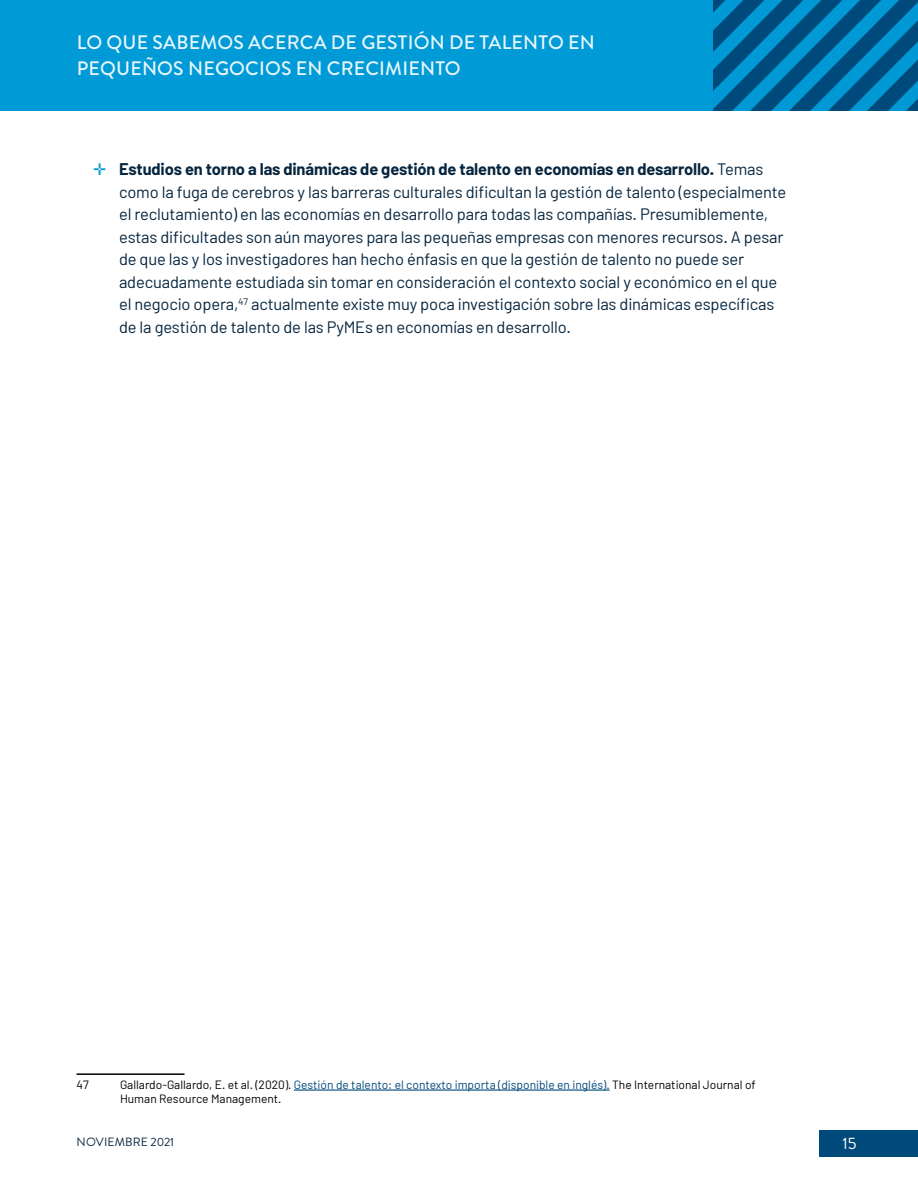
<style>
.page{position:relative;width:918px;height:1188px;background:#fff}
.page>*{position:absolute;margin:0;border:0;box-sizing:border-box;transform-origin:0 0}
.t1{font:500 19.5px/25.5px "Brandon Grotesque";letter-spacing:.01em;color:#e7f6fc}
.t2{font:16.5px/22.5px "Barlow";letter-spacing:-.01em;color:#06253e}
.t3{font:16.5px "Brandon Grotesque";color:#fff}
.t4{font:12px/14.4px "Barlow";color:#000}
.t5{font:12px "Brandon Grotesque";letter-spacing:.01em;color:#06253e}
.s1{color:#009ad6}
.s2{font-weight:700}
.s3{color:#00497b}
</style>
<div class="page">
<div style="left:820px;top:1130px;width:98px;height:27px;background:#00497b"></div>
<div style="left:0;top:0;width:918px;height:111px;background:#009ad6"></div>
<img style="left:714px;top:0;width:204px;height:111px">
<hr style="left:77px;top:1073px;width:108px;height:2px;background:#000">
<hr style="left:294px;top:1089px;width:316px;height:2px;background:#00497b">
<p class="t1" style="left:77px;top:30px;width:520px">LO QUE SABEMOS ACERCA DE GESTIÓN DE TALENTO EN<br>PEQUEÑOS NEGOCIOS EN CRECIMIENTO</p>
<p class="t2" style="left:119px;top:158px;width:669px;text-indent:-26px"><span class="s1">✛</span> <span class="s2">Estudios en torno a las dinámicas de gestión de talento en economías en desarrollo.</span> Temas como la fuga de cerebros y las barreras culturales dificultan la gestión de talento (especialmente el reclutamiento) en las economías en desarrollo para todas las compañías. Presumiblemente, estas dificultades son aún mayores para las pequeñas empresas con menores recursos. A pesar de que las y los investigadores han hecho énfasis en que la gestión de talento no puede ser adecuadamente estudiada sin tomar en consideración el contexto social y económico en el que el negocio opera,<sup>47</sup> actualmente existe muy poca investigación sobre las dinámicas específicas de la gestión de talento de las PyMEs en economías en desarrollo.</p>
<p class="t4" style="left:77px;top:1077px;width:14px">47</p>
<p class="t4" style="left:120px;top:1077px;width:637px">Gallardo-Gallardo, E. et al. (2020). <span class="s3">Gestión de talento: el contexto importa (disponible en inglés).</span> The International Journal of<br>Human Resource Management.</p>
<p class="t5" style="left:77px;top:1134px;width:99px">NOVIEMBRE 2021</p>
<p class="t3" style="left:843px;top:1132px;width:16px">15</p>
</div>
